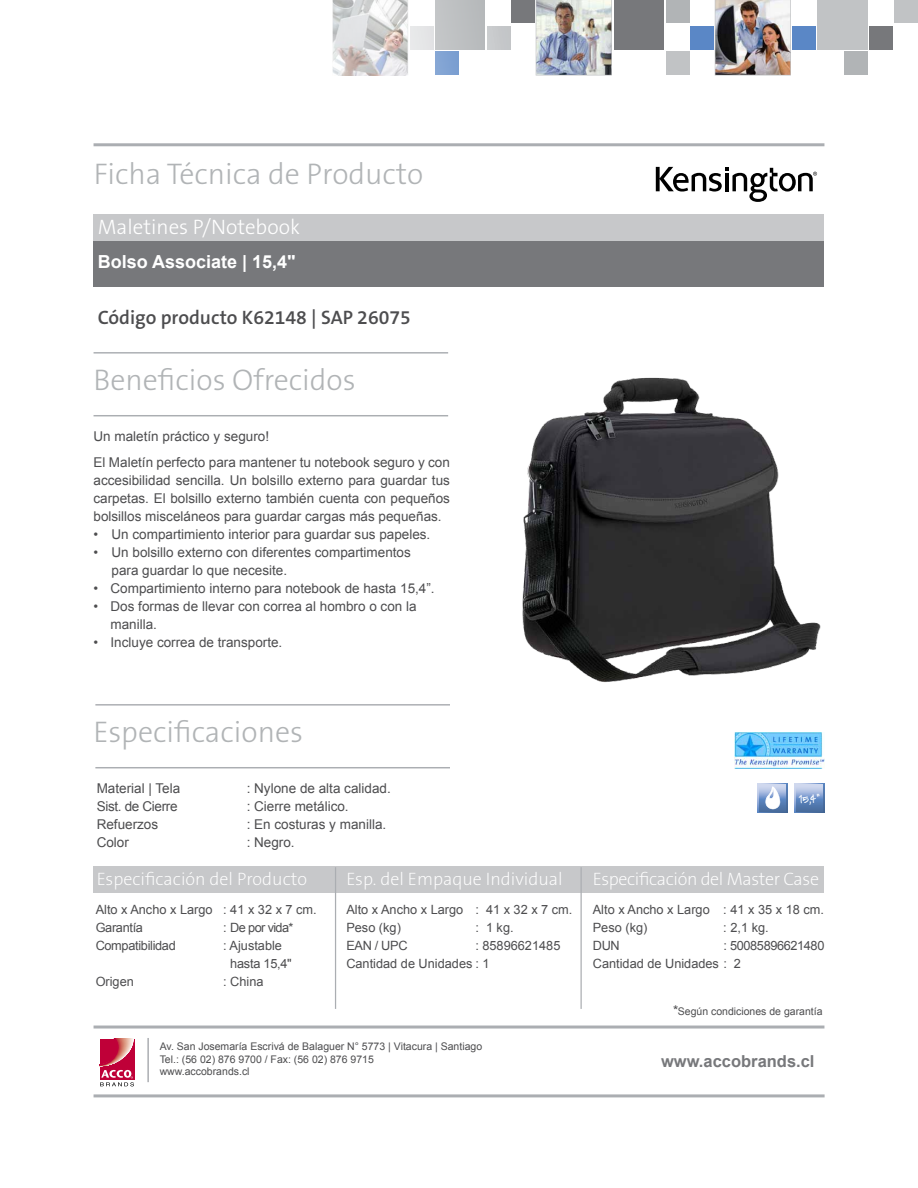
<style>
.page{position:relative;width:918px;height:1188px;background:#fff}
.page>*{position:absolute;margin:0;border:0;box-sizing:border-box;transform-origin:0 0}
.t1{font:30px "The Sans KENSINGTON3 Li";color:#b1b4b6}
.t2{font:21px "The Sans KENSINGTON3 Li";color:#fff}
.t3{font:19.5px "The Sans KENSINGTON6 SB";color:#4d4d4f}
.t4{font:18px "The Sans KENSINGTON2 XL";color:#fff}
.t5{font:18px "The Sans KENSINGTON2 XL";letter-spacing:-.02em;color:#fff}
.t6{font:700 18px "Arial";color:#fff}
.t7{font:700 16.5px "Arial";color:#77787b}
.t8{font:16.5px "Soli Px";color:#fff}
.t9{font:13.5px/18px "Arial";color:#4d4d4f}
.t10{font:13.5px "Arial";letter-spacing:-.025em;color:#4d4d4f}
.t11{font:12.75px/18px "Arial";color:#4d4d4f}
.t12{font:12.75px "Arial";letter-spacing:-.025em;color:#4d4d4f}
.t13{font:12.75px "Arial";letter-spacing:-.05em;color:#4d4d4f}
.t14{font:10.5px/12.6px "Arial";color:#4d4d4f}
.s1{font-size:13.5px}
</style>
<div class="page">
<hr style="left:94px;top:143px;width:730px;height:3px;background:#abaeb2">
<hr style="left:94px;top:1026px;width:730px;height:3px;background:#abaeb2">
<hr style="left:94px;top:1094px;width:731px;height:3px;background:#abaeb2">
<svg style="left:99px;top:1038px;width:36px;height:49px"></svg>
<svg style="left:100px;top:1039px;width:34px;height:47px;background:#cc4c6b"></svg>
<hr style="left:94px;top:352px;width:354px;height:2px;background:#abaeb2">
<hr style="left:94px;top:415px;width:354px;height:1px;background:#abaeb2">
<div style="left:94px;top:240px;width:730px;height:47px;background:#77787b"></div>
<div style="left:94px;top:214px;width:730px;height:26px;background:#c7c8ca"></div>
<hr style="left:95px;top:704px;width:355px;height:2px;background:#abaeb2">
<hr style="left:95px;top:767px;width:355px;height:1px;background:#abaeb2">
<div style="left:435px;top:0;width:50px;height:50px;background:#bdc0c1"></div>
<div style="left:818px;top:0;width:50px;height:50px;background:#c1c3c5"></div>
<img style="left:536px;top:0;width:76px;height:76px">
<svg style="left:332px;top:0;width:76px;height:75px"></svg>
<img style="left:715px;top:0;width:76px;height:76px">
<div style="left:614px;top:0;width:50px;height:50px;background:#77787b"></div>
<div style="left:487px;top:27px;width:23px;height:23px;background:#c7c9cb"></div>
<div style="left:870px;top:26px;width:23px;height:23px;background:#77787b"></div>
<div style="left:895px;top:0;width:23px;height:23px;background:#c1c3c5"></div>
<div style="left:435px;top:52px;width:23px;height:23px;background:#80a3d3"></div>
<div style="left:844px;top:52px;width:24px;height:23px;background:#b1b4b6"></div>
<div style="left:666px;top:52px;width:23px;height:23px;background:#c1c3c5"></div>
<div style="left:410px;top:27px;width:23px;height:23px;background:#e6e7e8"></div>
<div style="left:793px;top:27px;width:23px;height:23px;background:#5a87c6"></div>
<div style="left:511px;top:0;width:23px;height:23px;background:#77787b"></div>
<div style="left:690px;top:27px;width:23px;height:23px;background:#5a87c6"></div>
<div style="left:666px;top:0;width:23px;height:23px;background:#b1b4b6"></div>
<div style="left:94px;top:866px;width:730px;height:27px;background:#c7c8ca"></div>
<hr style="left:335px;top:867px;width:1px;height:142px;background:#abaeb2">
<hr style="left:581px;top:867px;width:1px;height:142px;background:#abaeb2">
<hr style="left:147px;top:1038px;width:2px;height:44px;background:#abaeb2">
<svg style="left:656px;top:167px;width:161px;height:35px"></svg>
<svg style="left:795px;top:783px;width:29px;height:30px"></svg>
<svg style="left:796px;top:785px;width:27px;height:26px"></svg>
<img style="left:735px;top:733px;width:89px;height:35px">
<img style="left:522px;top:377px;width:299px;height:305px">
<svg style="left:758px;top:783px;width:29px;height:30px"></svg>
<svg style="left:759px;top:785px;width:27px;height:26px"></svg>
<svg style="left:765px;top:783px;width:15px;height:26px"></svg>
<h1 class="t1" style="left:94px;top:158px;width:331px">Ficha Técnica de Producto</h1>
<h2 class="t2" style="left:98px;top:216px;width:204px">Maletines P/Notebook</h2>
<h3 class="t6" style="left:98px;top:250px;width:199px">Bolso Associate | 15,4"</h3>
<h3 class="t3" style="left:98px;top:307px;width:315px">Código producto K62148 | SAP 26075</h3>
<h1 class="t1" style="left:94px;top:364px;width:264px">Beneficios Ofrecidos</h1>
<p class="t9" style="left:94px;top:424px;width:358px;line-height:25.5px">Un maletín práctico y seguro!<br>El Maletín perfecto para mantener tu notebook seguro y con</p>
<p class="t9" style="left:94px;top:471px;width:358px;text-align:justify">accesibilidad sencilla. Un bolsillo externo para guardar tus carpetas. El bolsillo externo también cuenta con pequeños bolsillos misceláneos para guardar cargas más pequeñas.</p>
<p class="t9" style="left:94px;top:525px;width:338px">• Un compartimiento interior para guardar sus papeles.</p>
<p class="t9" style="left:112px;top:543px;width:301px;text-indent:-18px">• Un bolsillo externo con diferentes compartimentos para guardar lo que necesite.</p>
<p class="t9" style="left:94px;top:579px;width:343px">• Compartimiento interno para notebook de hasta 15,4”.</p>
<p class="t9" style="left:111px;top:597px;width:308px;text-indent:-17px">• Dos formas de llevar con correa al hombro o con la manilla.</p>
<p class="t9" style="left:94px;top:633px;width:190px">• Incluye correa de transporte.</p>
<h1 class="t1" style="left:94px;top:716px;width:211px">Especificaciones</h1>
<p class="t9" style="left:97px;top:780px;width:85px">Material | Tela</p>
<p class="t9" style="left:247px;top:780px;width:146px">: Nylone de alta calidad.</p>
<p class="t10" style="left:97px;top:798px;width:82px">Sist. de Cierre</p>
<p class="t9" style="left:247px;top:798px;width:104px">: Cierre metálico.</p>
<p class="t9" style="left:97px;top:816px;width:63px">Refuerzos</p>
<p class="t9" style="left:247px;top:816px;width:141px">: En costuras y manilla.</p>
<p class="t9" style="left:97px;top:834px;width:34px">Color</p>
<p class="t9" style="left:247px;top:834px;width:50px">: Negro.</p>
<p class="t8" style="left:799px;top:790px;width:23px">15,4"</p>
<h3 class="t4" style="left:97px;top:869px;width:212px">Especificación del Producto</h3>
<h3 class="t4" style="left:346px;top:869px;width:218px">Esp. del Empaque Individual</h3>
<h3 class="t5" style="left:593px;top:869px;width:228px">Especificación del Master Case</h3>
<p class="t11" style="left:96px;top:901px;width:223px">Alto x Ancho x Largo : 41 x 32 x 7 cm.<br>Garantía</p>
<p class="t13" style="left:223px;top:919px;width:72px">: De por vida*</p>
<p class="t11" style="left:346px;top:901px;width:228px">Alto x Ancho x Largo : 41 x 32 x 7 cm.<br>Peso (kg)</p>
<p class="t11" style="left:475px;top:919px;width:40px">: 1 kg.</p>
<p class="t11" style="left:593px;top:901px;width:233px">Alto x Ancho x Largo : 41 x 35 x 18 cm.<br>Peso (kg)</p>
<p class="t11" style="left:723px;top:919px;width:47px">: 2,1 kg.</p>
<p class="t12" style="left:96px;top:937px;width:82px">Compatibilidad</p>
<p class="t11" style="left:230px;top:937px;width:63px;text-indent:-7px">: Ajustable hasta 15,4"</p>
<p class="t11" style="left:96px;top:973px;width:40px">Origen</p>
<p class="t11" style="left:223px;top:973px;width:42px">: China</p>
<p class="t11" style="left:346px;top:937px;width:63px">EAN / UPC</p>
<p class="t11" style="left:346px;top:937px;width:216px;text-indent:129px">: 85896621485<br>Cantidad de Unidades : 1</p>
<p class="t11" style="left:593px;top:937px;width:233px;text-indent:130px">: 50085896621480<br>Cantidad de Unidades : 2</p>
<p class="t11" style="left:593px;top:937px;width:28px">DUN</p>
<p class="t14" style="left:673px;top:1005px;width:151px"><span class="s1">*</span>Según condiciones de garantía</p>
<p class="t14" style="left:160px;top:1040px;width:324px">Av. San Josemaría Escrivá de Balaguer N° 5773 | Vitacura | Santiago<br>Tel.: (56 02) 876 9700 / Fax: (56 02) 876 9715<br>www.accobrands.cl</p>
<p class="t7" style="left:661px;top:1050px;width:155px">www.accobrands.cl</p>
</div>
